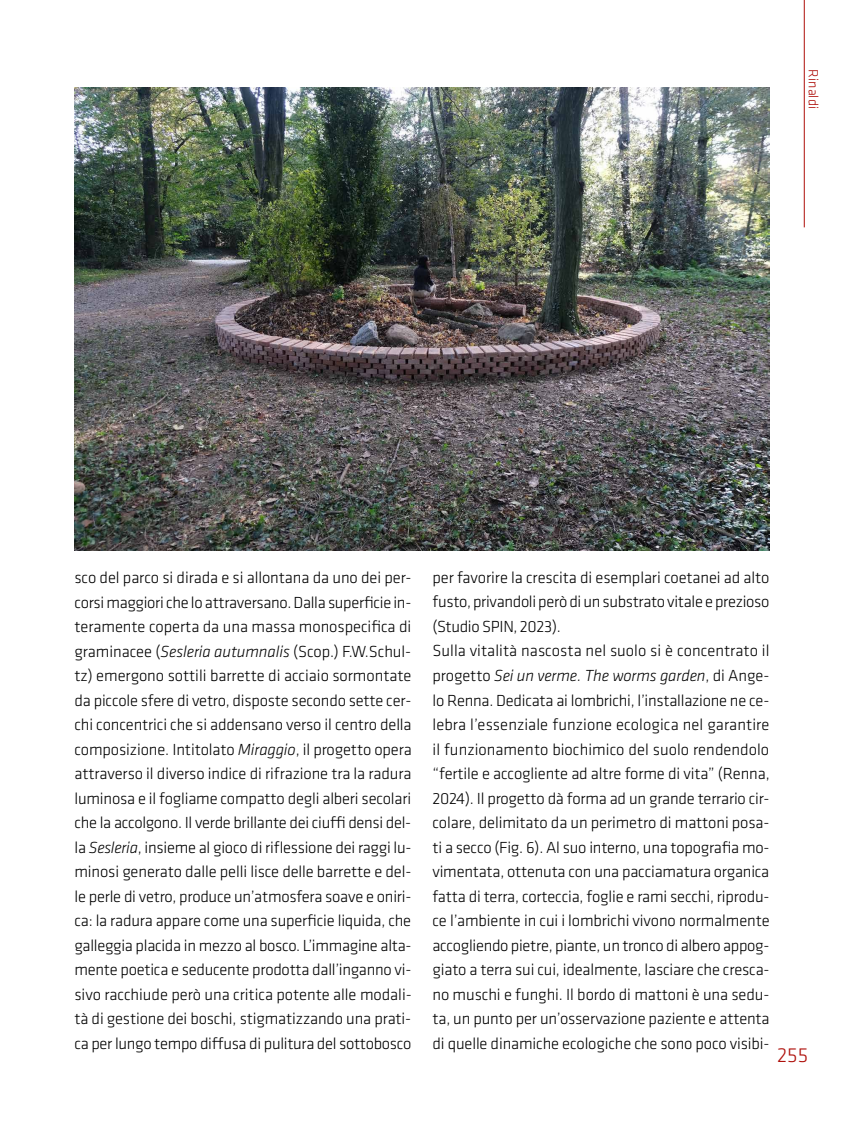
<style>
.page{position:relative;width:844px;height:1141px;background:#fff}
.page>*{position:absolute;margin:0;border:0;box-sizing:border-box;transform-origin:0 0}
.t1{font:300 21px "Klavika";color:#ae0f0a}
.t2{font:300 16.62px/24.5px "Klavika";letter-spacing:-.01em;color:#000}
.t3{font:300 14px "Klavika";color:#ae0f0a}
.s1{font-style:italic}
</style>
<div class="page">
<hr style="left:803px;top:0;width:1px;height:227px;background:#ae0f0a">
<img style="left:74px;top:88px;width:695px;height:463px">
<p class="t3" style="left:820px;top:69px;width:41px;rotate:90deg">Rinaldi</p>
<p class="t2" style="left:74px;top:566px;width:339px;text-align:justify">sco del parco si dirada e si allontana da uno dei per&shy;corsi maggiori che lo attraversano. Dalla superficie in&shy;teramente coperta da una massa monospecifica di graminacee (<span class="s1">Sesleria autumnalis</span> (Scop.) F.W.Schul&shy;tz) emergono sottili barrette di acciaio sormontate da piccole sfere di vetro, disposte secondo sette cer&shy;chi concentrici che si addensano verso il centro della composizione. Intitolato <span class="s1">Miraggio</span>, il progetto opera attraverso il diverso indice di rifrazione tra la radura luminosa e il fogliame compatto degli alberi secolari che la accolgono. Il verde brillante dei ciuffi densi del&shy;la <span class="s1">Sesleria</span>, insieme al gioco di riflessione dei raggi lu&shy;minosi generato dalle pelli lisce delle barrette e del&shy;le perle di vetro, produce un’atmosfera soave e oniri&shy;ca: la radura appare come una superficie liquida, che galleggia placida in mezzo al bosco. L’immagine alta&shy;mente poetica e seducente prodotta dall’inganno vi&shy;sivo racchiude però una critica potente alle modali&shy;tà di gestione dei boschi, stigmatizzando una prati&shy;ca per lungo tempo diffusa di pulitura del sottobosco</p>
<p class="t2" style="left:432px;top:565px;width:338px">per favorire la crescita di esemplari coetanei ad alto fusto, privandoli però di un substrato vitale e prezioso (Studio SPIN, 2023).<br>Sulla vitalità nascosta nel suolo si è concentrato il progetto <span class="s1">Sei un verme. The worms garden</span>, di Ange&shy;lo Renna. Dedicata ai lombrichi, l’installazione ne ce&shy;lebra l’essenziale funzione ecologica nel garantire il funzionamento biochimico del suolo rendendolo “fertile e accogliente ad altre forme di vita” (Renna, 2024). Il progetto dà forma ad un grande terrario cir&shy;colare, delimitato da un perimetro di mattoni posa&shy;ti a secco (Fig. 6). Al suo interno, una topografia mo&shy;vimentata, ottenuta con una pacciamatura organica fatta di terra, corteccia, foglie e rami secchi, riprodu&shy;ce l’ambiente in cui i lombrichi vivono normalmente accogliendo pietre, piante, un tronco di albero appog&shy;giato a terra sui cui, idealmente, lasciare che cresca&shy;no muschi e funghi. Il bordo di mattoni è una sedu&shy;ta, un punto per un’osservazione paziente e attenta di quelle dinamiche ecologiche che sono poco visibi-</p>
<p class="t1" style="left:777px;top:1044px;width:32px">255</p>
</div>
